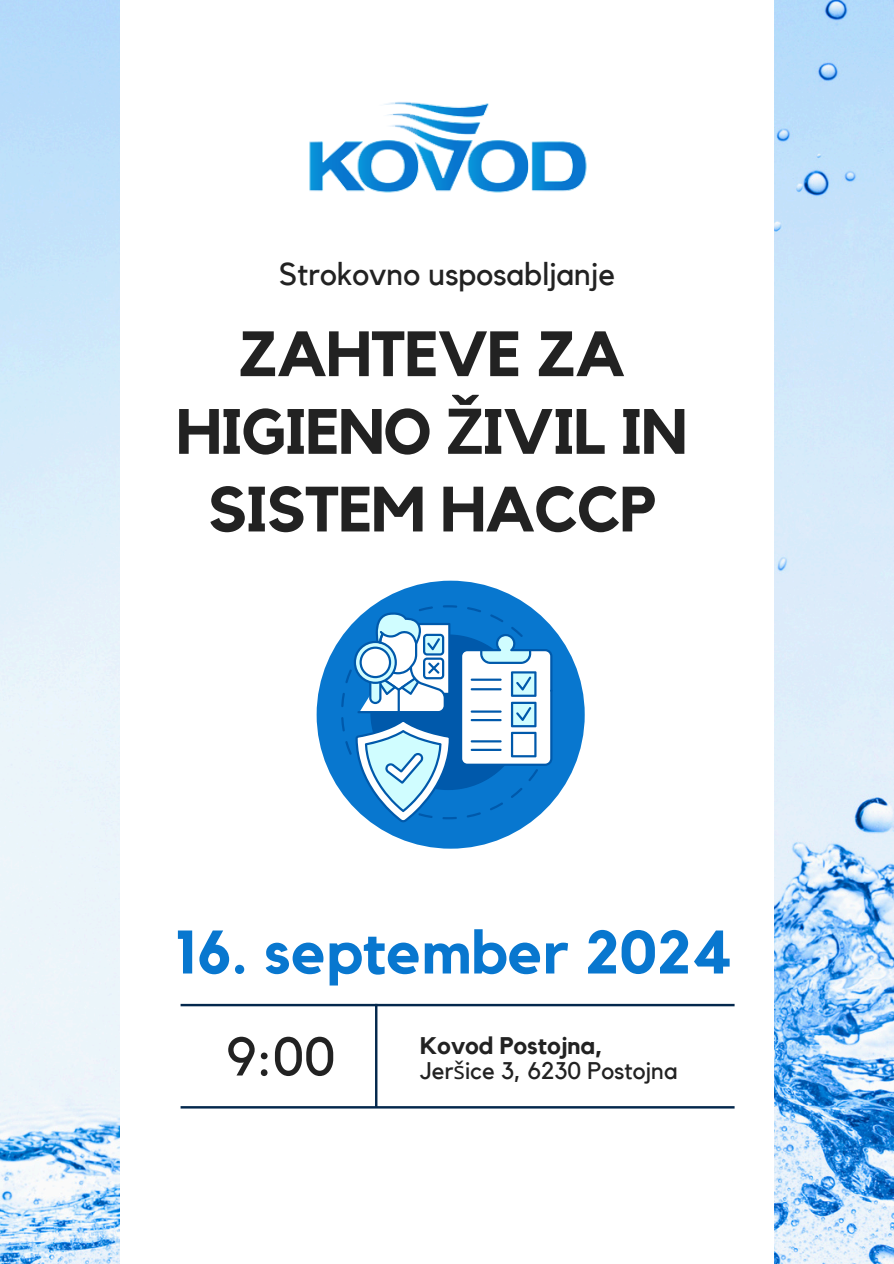
<style>
.page{position:relative;width:894px;height:1264px;background:#fff}
.page>*{position:absolute;margin:0;border:0;box-sizing:border-box;transform-origin:0 0}
.t1{font:700 63.15px/77.6px "Kollektif";letter-spacing:-.02em;color:#222;text-align:center}
.t2{font:700 60.6px "Kollektif";color:#0877cf}
.t3{font:54px "Kollektif";color:#222}
.t4{font:31.5px "Kollektif";color:#222}
.t5{font:24px "Kollektif";color:#222}
.t6{font:700 24px "Kollektif";color:#222}
.s1{font-family:"Noto Sans"}
</style>
<div class="page">
<img style="left:0;top:0;width:893px;height:1263px">
<div style="left:120px;top:0;width:653px;height:1263px;background:#fff"></div>
<hr style="left:180px;top:1003px;width:554px;height:3px;background:#04284d">
<hr style="left:180px;top:1106px;width:554px;height:2px;background:#04284d">
<hr style="left:375px;top:1003px;width:2px;height:104px;background:#04284d">
<img style="left:309px;top:102px;width:278px;height:91px">
<div style="left:316px;top:580px;width:268px;height:268px;background:#0877cf;border-radius:50%"></div>
<svg style="left:341px;top:605px;width:211px;height:217px"></svg>
<p class="t4" style="left:279px;top:259px;width:337px">Strokovno usposabljanje</p>
<h4 class="t1" style="left:176px;top:318px;width:512px">ZAHTEVE ZA<br>HIGIENO <span class="s1">Ž</span>IVIL IN<br>SISTEM HACCP</h4>
<h1 class="t2" style="left:174px;top:924px;width:559px">16. september 2024</h1>
<h2 class="t3" style="left:226px;top:1031px;width:111px">9:00</h2>
<h3 class="t6" style="left:420px;top:1034px;width:183px">Kovod Postojna,</h3>
<p class="t5" style="left:420px;top:1060px;width:258px">Jer<span class="s1">š</span>ice 3, 6230 Postojna</p>
</div>
